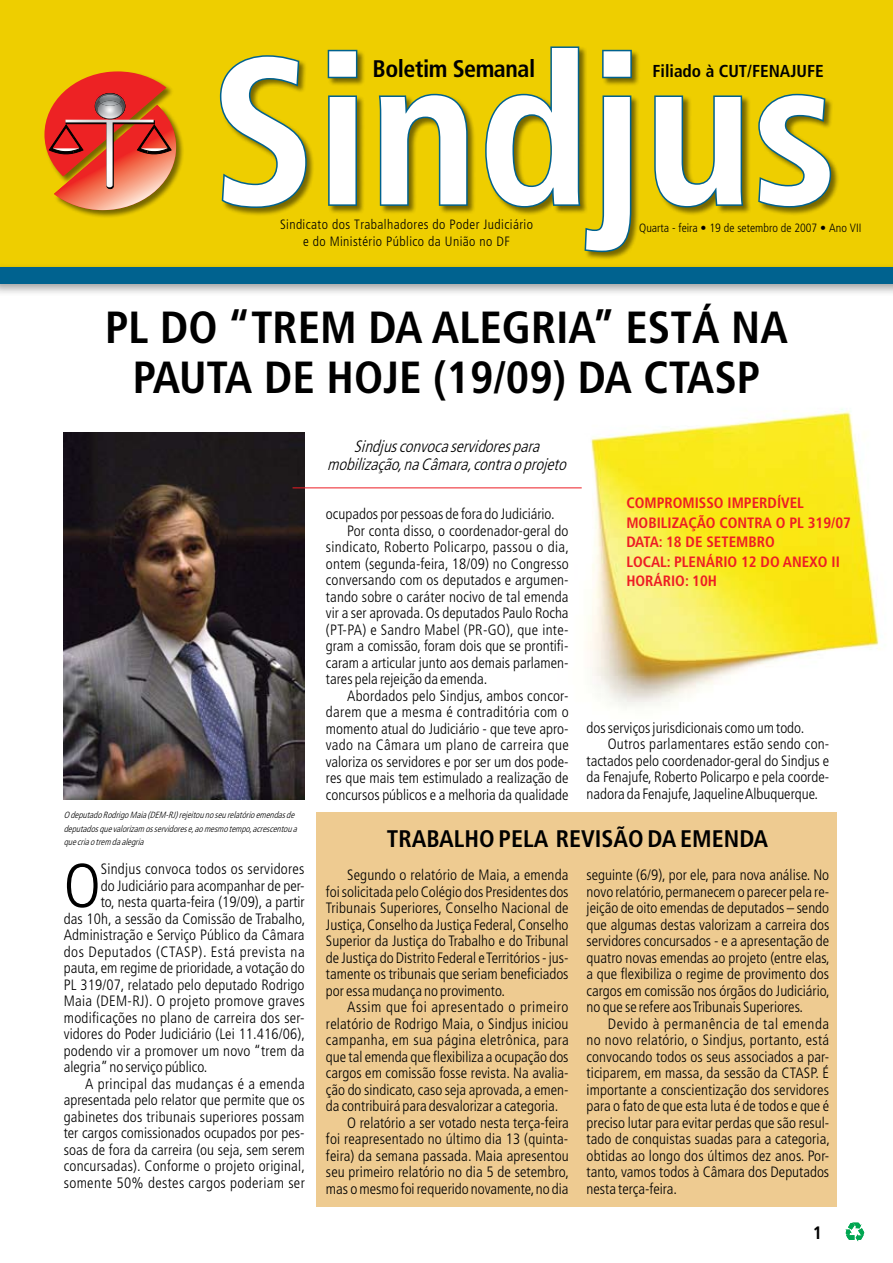
<style>
.page{position:relative;width:893px;height:1263px;background:#fff}
.page>*{position:absolute;margin:0;border:0;box-sizing:border-box;transform-origin:0 0}
.t1{font:700 condensed 208.5px "Frutiger";color:#fff}
.t2{font:300 condensed 62.25px "Frutiger";color:#000}
.t3{font:700 condensed 45px/49.5px "Frutiger";color:#000}
.t4{font:700 condensed 24px "Frutiger";letter-spacing:-.02em;color:#000}
.t5{font:700 condensed 24px "Frutiger";color:#000}
.t6{font:700 condensed 18px "Frutiger";color:#000}
.t7{font:700 condensed 17.25px "Frutiger";color:#000}
.t8{font:italic 300 condensed 16.5px/18px "Frutiger";color:#000;text-align:center}
.t9{font:300 condensed 15px/16.5px "Frutiger";color:#000;text-align:justify}
.t10{font:300 condensed 15px "Frutiger";letter-spacing:.02em;color:#000}
.t11{font:700 condensed 15px/19.5px "Frutiger";color:#ed1c24}
.t12{font:300 condensed 15px "Frutiger";letter-spacing:.025em;color:#000}
.t13{font:300 condensed 15px "Frutiger";letter-spacing:.035em;color:#000}
.t14{font:300 condensed 13.5px/16.2px "Frutiger";letter-spacing:.03em;color:#000;text-align:center}
.t15{font:300 condensed 12px "Frutiger";color:#000}
.t16{font:italic 300 condensed 9px/13.5px "Frutiger";color:#000}
</style>
<div class="page">
<div style="left:316px;top:812px;width:521px;height:394px;background:#eecb91"></div>
<img style="left:523px;top:409px;width:357px;height:300px">
<div style="left:0;top:0;width:893px;height:274px;background:#eece00"></div>
<svg style="left:845px;top:1222px;width:19px;height:19px"></svg>
<div style="left:0;top:262px;width:893px;height:41px;background:#000;opacity:.39"></div>
<div style="left:0;top:267px;width:893px;height:16px;background:#00628f"></div>
<div style="left:44px;top:71px;width:150px;height:157px;background:#000;opacity:.5"></div>
<svg style="left:44px;top:71px;width:132px;height:139px"></svg>
<img style="left:98px;top:95px;width:24px;height:24px">
<img style="left:101px;top:101px;width:18px;height:5px">
<div style="left:220px;top:46px;width:673px;height:281px;background:#000;opacity:.5"></div>
<svg style="left:219px;top:54px;width:89px;height:155px"></svg>
<svg style="left:326px;top:48px;width:33px;height:159px;background:#767b1e"></svg>
<svg style="left:377px;top:92px;width:92px;height:115px"></svg>
<svg style="left:484px;top:46px;width:149px;height:208px"></svg>
<svg style="left:653px;top:94px;width:92px;height:115px"></svg>
<svg style="left:756px;top:92px;width:77px;height:117px"></svg>
<img style="left:64px;top:432px;width:240px;height:367px">
<hr style="left:293px;top:487px;width:289px;height:1px;background:#ed1c24">
<h1 class="t1" style="left:211px;top:8px;width:627px">SINDJUS</h1>
<h3 class="t4" style="left:372px;top:55px;width:164px">BOLETIM SEMANAL</h3>
<p class="t7" style="left:652px;top:61px;width:173px">FILIADO À CUT/FENAJUFE</p>
<p class="t14" style="left:280px;top:217px;width:254px">Sindicato dos Trabalhadores do Poder Judiciário e do Ministério Público da União no DF</p>
<p class="t15" style="left:639px;top:221px;width:224px">Quarta - feira • 19 de setembro de 2007 • Ano VII</p>
<h3 class="t3" style="left:133px;top:303px;width:627px;text-indent:-28px">PL DO “TREM DA ALEGRIA” ESTÁ NA<br>PAUTA</h3>
<h3 class="t3" style="left:264px;top:353px;width:498px">DE HOJE (19/09) DA CTASP</h3>
<p class="t16" style="left:64px;top:809px;width:237px">O deputadoRodrigoMaia(DEM-RJ)rejeitounoseurelatórioemendasde deputadosquevalorizam osservidorese,aomesmotempo,acrescentoua quecriaotrem daalegria</p>
<h2 class="t2" style="left:64px;top:850px;width:38px">O</h2>
<p class="t10" style="left:101px;top:860px;width:205px">Sindjus convoca todos os servidores</p>
<p class="t9" style="left:101px;top:877px;width:205px">do Judiciário para acompanhar de per-</p>
<p class="t9" style="left:101px;top:894px;width:205px">to, nesta quarta-feira (19/09), a partir</p>
<p class="t9" style="left:64px;top:910px;width:243px">das 10h, a sessão da Comissão de Trabalho,</p>
<p class="t9" style="left:64px;top:927px;width:242px">Administração e Serviço Público da Câmara</p>
<p class="t13" style="left:64px;top:943px;width:242px">dos Deputados (CTASP). Está prevista na</p>
<p class="t9" style="left:64px;top:960px;width:243px">pauta, em regime de prioridade, a votação do</p>
<p class="t9" style="left:64px;top:976px;width:242px">PL 319/07, relatado pelo deputado Rodrigo</p>
<p class="t10" style="left:64px;top:992px;width:242px">Maia (DEM-RJ). O projeto promove graves</p>
<p class="t10" style="left:64px;top:1009px;width:242px">modificações no plano de carreira dos ser-</p>
<p class="t9" style="left:64px;top:1026px;width:243px">vidores do Poder Judiciário (Lei 11.416/06),</p>
<p class="t9" style="left:64px;top:1042px;width:242px">podendo vir a promover um novo “trem da</p>
<p class="t9" style="left:64px;top:1059px;width:145px">alegria” no serviço público.</p>
<p class="t12" style="left:85px;top:1075px;width:221px">A principal das mudanças é a emenda</p>
<p class="t9" style="left:64px;top:1092px;width:242px">apresentada pelo relator que permite que os</p>
<p class="t9" style="left:64px;top:1108px;width:242px">gabinetes dos tribunais superiores possam</p>
<p class="t9" style="left:64px;top:1125px;width:242px">ter cargos comissionados ocupados por pes-</p>
<p class="t9" style="left:64px;top:1141px;width:243px">soas de fora da carreira (ou seja, sem serem</p>
<p class="t9" style="left:64px;top:1158px;width:243px">concursadas). Conforme o projeto original,</p>
<p class="t12" style="left:64px;top:1174px;width:243px">somente 50% destes cargos poderiam ser</p>
<p class="t8" style="left:327px;top:437px;width:245px">Sindjusconvocaservidorespara mobilização,naCâmara,contraoprojeto</p>
<p class="t9" style="left:326px;top:506px;width:230px">ocupados por pessoas de fora do Judiciário.</p>
<p class="t9" style="left:347px;top:522px;width:223px">Por conta disso, o coordenador-geral do</p>
<p class="t10" style="left:326px;top:538px;width:244px">sindicato, Roberto Policarpo, passou o dia,</p>
<p class="t9" style="left:326px;top:555px;width:244px">ontem (segunda-feira, 18/09) no Congresso</p>
<p class="t9" style="left:326px;top:572px;width:244px">conversando com os deputados e argumen-</p>
<p class="t9" style="left:326px;top:588px;width:244px">tando sobre o caráter nocivo de tal emenda</p>
<p class="t9" style="left:326px;top:605px;width:244px">vir a ser aprovada. Os deputados Paulo Rocha</p>
<p class="t10" style="left:326px;top:621px;width:244px">(PT-PA) e Sandro Mabel (PR-GO), que inte-</p>
<p class="t9" style="left:326px;top:638px;width:244px">gram a comissão, foram dois que se prontifi-</p>
<p class="t9" style="left:326px;top:654px;width:244px">caram a articular junto aos demais parlamen-</p>
<p class="t9" style="left:326px;top:671px;width:163px">tares pela rejeição da emenda.</p>
<p class="t9" style="left:347px;top:687px;width:223px">Abordados pelo Sindjus, ambos concor-</p>
<p class="t10" style="left:326px;top:703px;width:244px">darem que a mesma é contraditória com o</p>
<p class="t9" style="left:326px;top:720px;width:244px">momento atual do Judiciário - que teve apro-</p>
<p class="t12" style="left:326px;top:736px;width:244px">vado na Câmara um plano de carreira que</p>
<p class="t9" style="left:326px;top:753px;width:244px">valoriza os servidores e por ser um dos pode-</p>
<p class="t9" style="left:326px;top:770px;width:244px">res que mais tem estimulado a realização de</p>
<p class="t9" style="left:326px;top:786px;width:244px">concursos públicos e a melhoria da qualidade</p>
<p class="t11" style="left:626px;top:493px;width:226px;text-indent:73px">SSO IMPERDÍVEL<br>MOBILIZAÇÃO CONTRA O PL 319/07<br>DATA</p>
<p class="t11" style="left:626px;top:493px;width:48px">COM PROMI</p>
<p class="t11" style="left:626px;top:532px;width:210px;text-indent:110px">MBRO<br>LOCAL: PLENÁRIO 12 DO ANEXO II<br>HORÁRIO</p>
<p class="t11" style="left:659px;top:532px;width:56px">: 18 DE SETE</p>
<p class="t11" style="left:685px;top:571px;width:34px">: 10H</p>
<p class="t9" style="left:587px;top:720px;width:219px">dos serviços jurisdicionais como um todo.</p>
<p class="t9" style="left:608px;top:736px;width:223px">Outros parlamentares estão sendo con-</p>
<p class="t9" style="left:587px;top:753px;width:244px">tactados pelo coordenador-geral do Sindjus e</p>
<p class="t9" style="left:587px;top:769px;width:244px">da Fenajufe, Roberto Policarpo e pela coorde-</p>
<p class="t9" style="left:587px;top:786px;width:233px">nadora da Fenajufe, Jaqueline Albuquerque.</p>
<h3 class="t4" style="left:387px;top:824px;width:39px">TRABAL</h3>
<h3 class="t4" style="left:465px;top:824px;width:47px">HO PELA</h3>
<h3 class="t5" style="left:556px;top:824px;width:211px">REVISÃO DA EMEN DA</h3>
<p class="t9" style="left:326px;top:867px;width:244px;text-indent:21px">Segundo o relatório de Maia, a emenda foi solicitada pelo Colégio dos Presidentes dos Tribunais Superiores, Conselho Nacional de Justiça, Conselho da Justiça Federal, Conselho Superior da Justiça do Trabalho e do Tribunal de Justiça do Distrito Federal e Territórios - jus&shy;tamente os tribunais que seriam beneficiados por essa mudança no provimento.</p>
<p class="t13" style="left:347px;top:998px;width:223px">Assim que foi apresentado o primeiro</p>
<p class="t9" style="left:326px;top:1015px;width:244px">relatório de Rodrigo Maia, o Sindjus iniciou</p>
<p class="t10" style="left:326px;top:1031px;width:244px">campanha, em sua página eletrônica, para</p>
<p class="t9" style="left:326px;top:1048px;width:244px">que tal emenda que flexibiliza a ocupação dos</p>
<p class="t9" style="left:326px;top:1065px;width:244px">cargos em comissão fosse revista. Na avalia-</p>
<p class="t9" style="left:326px;top:1081px;width:244px">ção do sindicato, caso seja aprovada, a emen-</p>
<p class="t9" style="left:326px;top:1098px;width:234px">da contribuirá para desvalorizar a categoria.</p>
<p class="t9" style="left:347px;top:1114px;width:223px">O relatório a ser votado nesta terça-feira</p>
<p class="t9" style="left:326px;top:1131px;width:244px">foi reapresentado no último dia 13 (quinta-</p>
<p class="t9" style="left:326px;top:1147px;width:244px">feira) da semana passada. Maia apresentou</p>
<p class="t9" style="left:326px;top:1164px;width:245px">seu primeiro relatório no dia 5 de setembro,</p>
<p class="t9" style="left:326px;top:1180px;width:244px">mas o mesmo foi requerido novamente, no dia</p>
<p class="t9" style="left:587px;top:867px;width:245px">seguinte (6/9), por ele, para nova análise. No novo relatório, permanecem o parecer pela re&shy;jeição de oito emendas de deputados – sendo que algumas destas valorizam a carreira dos servidores concursados - e a apresentação de quatro novas emendas ao projeto (entre elas, a que flexibiliza o regime de provimento dos cargos em comissão nos órgãos do Judiciário, no que se refere aos Tribunais Superiores.</p>
<p class="t9" style="left:587px;top:1015px;width:245px;text-indent:21px">Devido à permanência de tal emenda no novo relatório, o Sindjus, portanto, está convocando todos os seus associados a par&shy;ticiparem, em massa, da sessão da CTASP. É importante a conscientização dos servidores para o fato de que esta luta é de todos e que é preciso lutar para evitar perdas que são resul&shy;tado de conquistas suadas para a categoria, obtidas ao longo dos últimos dez anos. Por&shy;tanto, vamos todos à Câmara dos Deputados nesta terça-feira.</p>
<p class="t6" style="left:813px;top:1221px;width:11px">1</p>
</div>
